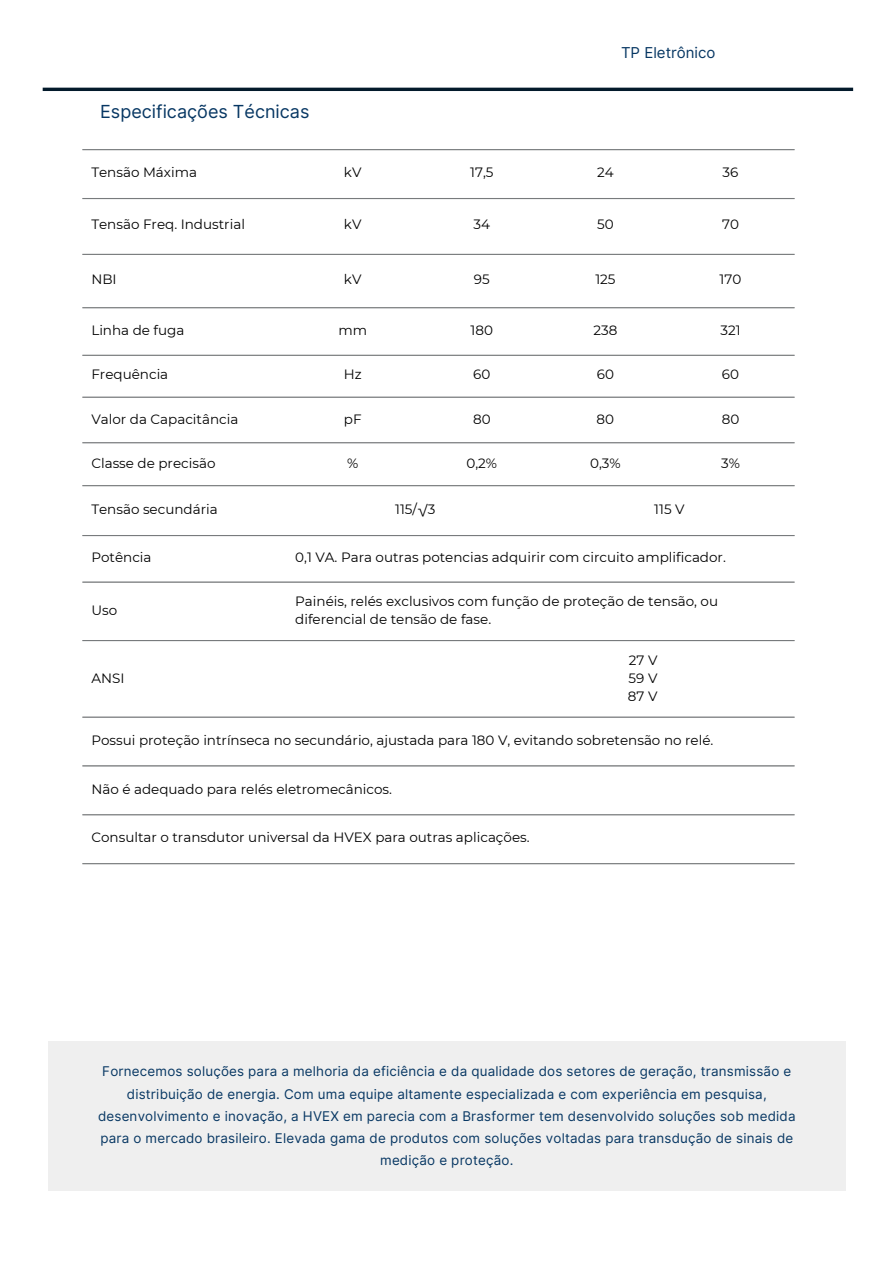
<style>
.page{position:relative;width:894px;height:1264px;background:#fff}
.page>*{position:absolute;margin:0;border:0;box-sizing:border-box;transform-origin:0 0}
.t1{font:18px "Inter";color:#073763}
.t2{font:15px "Inter";color:#073763}
.t3{font:13.5px/18px "Montserrat";color:#000}
.t4{font:13.35px/22.4px "Inter";letter-spacing:.015em;color:#073763;text-align:center}
</style>
<div class="page">
<hr style="left:82px;top:149px;width:712px;height:1px;background:#787b7d">
<hr style="left:82px;top:198px;width:712px;height:1px;background:#787b7d">
<hr style="left:82px;top:254px;width:712px;height:1px;background:#787b7d">
<hr style="left:82px;top:307px;width:712px;height:1px;background:#787b7d">
<hr style="left:82px;top:355px;width:712px;height:1px;background:#787b7d">
<hr style="left:82px;top:396px;width:712px;height:2px;background:#787b7d">
<hr style="left:82px;top:442px;width:712px;height:1px;background:#787b7d">
<hr style="left:82px;top:485px;width:712px;height:1px;background:#787b7d">
<hr style="left:82px;top:535px;width:712px;height:1px;background:#787b7d">
<hr style="left:82px;top:581px;width:712px;height:1px;background:#787b7d">
<hr style="left:82px;top:640px;width:712px;height:1px;background:#787b7d">
<hr style="left:82px;top:716px;width:712px;height:1px;background:#787b7d">
<hr style="left:82px;top:765px;width:712px;height:1px;background:#787b7d">
<hr style="left:82px;top:814px;width:712px;height:1px;background:#787b7d">
<hr style="left:82px;top:863px;width:712px;height:1px;background:#787b7d">
<hr style="left:43px;top:88px;width:809px;height:3px;background:#031a2b">
<div style="left:48px;top:1041px;width:797px;height:150px;background:#efefef"></div>
<p class="t1" style="left:100px;top:101px;width:211px">Especificações Técnicas</p>
<p class="t2" style="left:620px;top:44px;width:96px">TP Eletrônico</p>
<h2 class="t3" style="left:91px;top:163px;width:107px">Tensão Máxima</h2>
<h1 class="t3" style="left:344px;top:163px;width:19px">kV</h1>
<p class="t3" style="left:470px;top:163px;width:25px">17,5</p>
<p class="t3" style="left:597px;top:163px;width:18px">24</p>
<p class="t3" style="left:722px;top:163px;width:17px">36</p>
<p class="t3" style="left:91px;top:216px;width:155px">Tensão Freq. Industrial</p>
<p class="t3" style="left:344px;top:216px;width:19px">kV</p>
<p class="t3" style="left:473px;top:216px;width:18px">34</p>
<p class="t3" style="left:597px;top:216px;width:18px">50</p>
<p class="t3" style="left:721px;top:216px;width:18px">70</p>
<p class="t3" style="left:91px;top:270px;width:27px">NBI</p>
<p class="t3" style="left:344px;top:270px;width:19px">kV</p>
<p class="t3" style="left:474px;top:270px;width:17px">95</p>
<p class="t3" style="left:595px;top:270px;width:22px">125</p>
<p class="t3" style="left:719px;top:270px;width:23px">170</p>
<p class="t3" style="left:91px;top:321px;width:95px">Linha de fuga</p>
<p class="t3" style="left:338px;top:321px;width:30px">mm</p>
<p class="t3" style="left:470px;top:321px;width:24px">180</p>
<p class="t3" style="left:593px;top:321px;width:25px">238</p>
<p class="t3" style="left:720px;top:321px;width:22px">321</p>
<p class="t3" style="left:91px;top:365px;width:78px">Frequência</p>
<p class="t3" style="left:344px;top:365px;width:19px">Hz</p>
<p class="t3" style="left:473px;top:365px;width:19px">60</p>
<p class="t3" style="left:596px;top:365px;width:19px">60</p>
<p class="t3" style="left:721px;top:365px;width:19px">60</p>
<p class="t3" style="left:91px;top:410px;width:148px">Valor da Capacitância</p>
<p class="t3" style="left:344px;top:410px;width:19px">pF</p>
<p class="t3" style="left:473px;top:410px;width:19px">80</p>
<p class="t3" style="left:596px;top:410px;width:19px">80</p>
<p class="t3" style="left:721px;top:410px;width:19px">80</p>
<p class="t3" style="left:91px;top:454px;width:126px">Classe de precisão</p>
<p class="t3" style="left:347px;top:454px;width:13px">%</p>
<p class="t3" style="left:466px;top:454px;width:32px">0,2%</p>
<p class="t3" style="left:590px;top:454px;width:32px">0,3%</p>
<p class="t3" style="left:721px;top:454px;width:20px">3%</p>
<p class="t3" style="left:91px;top:500px;width:128px">Tensão secundária</p>
<p class="t3" style="left:395px;top:500px;width:42px">115/√3</p>
<p class="t3" style="left:654px;top:500px;width:32px">115 V</p>
<p class="t3" style="left:91px;top:548px;width:62px">Potência</p>
<p class="t3" style="left:295px;top:548px;width:432px">0,1 VA. Para outras potencias adquirir com circuito amplificador.</p>
<p class="t3" style="left:91px;top:601px;width:27px">Uso</p>
<p class="t3" style="left:295px;top:592px;width:424px">Painéis, relés exclusivos com função de proteção de tensão, ou diferencial de tensão de fase.</p>
<p class="t3" style="left:628px;top:651px;width:30px">27 V</p>
<p class="t3" style="left:628px;top:669px;width:30px">59 V</p>
<p class="t3" style="left:627px;top:687px;width:31px">87 V</p>
<p class="t3" style="left:91px;top:730px;width:623px">Possui proteção intrínseca no secundário, ajustada para 180 V, evitando sobretensão no relé.</p>
<p class="t3" style="left:91px;top:779px;width:302px">Não é adequado para relés eletromecânicos.</p>
<p class="t3" style="left:91px;top:828px;width:439px">Consultar o transdutor universal da HVEX para outras aplicações.</p>
<p class="t3" style="left:91px;top:669px;width:35px">ANSI</p>
<p class="t4" style="left:98px;top:1060px;width:699px">Fornecemos soluções para a melhoria da eficiência e da qualidade dos setores de geração, transmissão e distribuição de energia. Com uma equipe altamente especializada e com experiência em pesquisa, desenvolvimento e inovação, a HVEX em parecia com a Brasformer tem desenvolvido soluções sob medida para o mercado brasileiro. Elevada gama de produtos com soluções voltadas para transdução de sinais de medição e proteção.</p>
</div>
